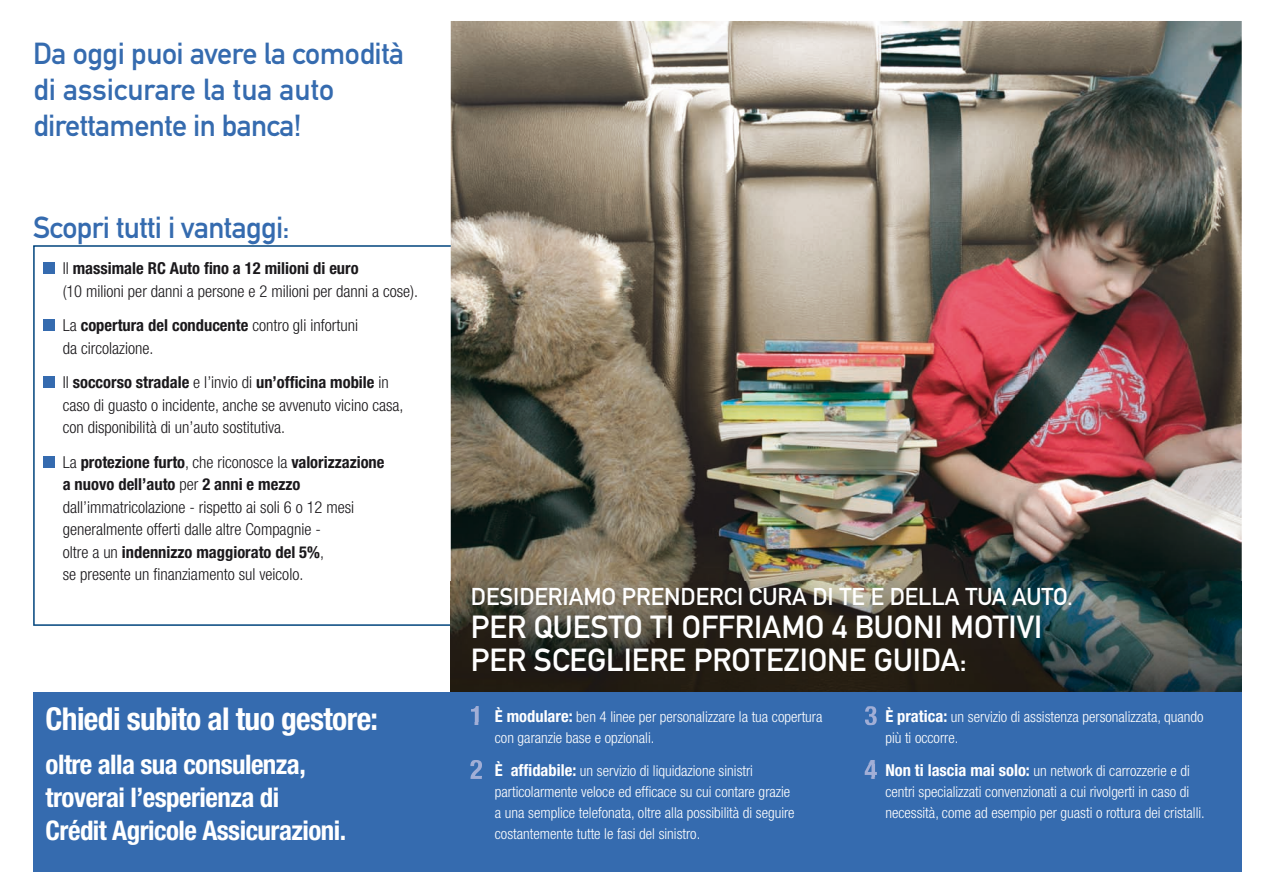
<style>
.page{position:relative;width:1263px;height:893px;background:#fff}
.page>*{position:absolute;margin:0;border:0;box-sizing:border-box;transform-origin:0 0}
.t1{font:31.5px/33px "DIN Mittelschrift";color:#fff}
.t2{font:700 condensed 31.5px "Helvetica Neue";letter-spacing:-.02em;color:#fff}
.t3{font:30px/36px "DIN Mittelschrift";letter-spacing:-.02em;color:#356baf}
.t4{font:700 condensed 27px/33px "Helvetica Neue";letter-spacing:-.02em;color:#fff}
.t5{font:700 condensed 27px/53.8px "Helvetica Neue";color:#a1aed6}
.t6{font:24px "DIN Mittelschrift";color:#fff}
.t7{font:300 condensed 16.5px/22.5px "Helvetica Neue";color:#1b191c}
.t8{font:300 condensed 15px/21px "Helvetica Neue";color:#fff}
.s1{font-weight:700}
.s2{font-weight:700;font-size:16.5px}
</style>
<div class="page">
<svg style="left:33px;top:245px;width:418px;height:381px"></svg>
<div style="left:44px;top:263px;width:11px;height:11px;background:#356baf"></div>
<div style="left:44px;top:320px;width:11px;height:11px;background:#356baf"></div>
<div style="left:44px;top:377px;width:11px;height:11px;background:#356baf"></div>
<div style="left:44px;top:456px;width:11px;height:12px;background:#356baf"></div>
<img style="left:451px;top:21px;width:791px;height:560px">
<img style="left:451px;top:581px;width:791px;height:111px">
<div style="left:33px;top:693px;width:1209px;height:179px;background:#356baf"></div>
<svg style="left:471px;top:707px;width:8px;height:15px"></svg>
<svg style="left:865px;top:707px;width:12px;height:18px"></svg>
<svg style="left:470px;top:762px;width:12px;height:15px"></svg>
<svg style="left:865px;top:764px;width:12px;height:13px"></svg>
<h2 class="t3" style="left:33px;top:36px;width:373px">Da oggi puoi avere la comodità di assicurare la tua auto direttamente in banca!</h2>
<h2 class="t3" style="left:33px;top:209px;width:258px">Scopri tutti i vantaggi:</h2>
<p class="t7" style="left:63px;top:257px;width:357px">Il <span class="s1">massimale RC Auto fino a 12 milioni di euro<br></span>(10 milioni per danni a persone e 2 milioni per danni a cose).</p>
<p class="t7" style="left:63px;top:314px;width:297px">La <span class="s1">copertura del conducente</span> contro gli infortuni da circolazione.</p>
<p class="t7" style="left:63px;top:371px;width:342px">Il <span class="s1">soccorso stradale</span> e l’invio di <span class="s1">un’officina mobile</span> in caso di guasto o incidente, anche se avvenuto vicino casa, con disponibilità di un’auto sostitutiva.</p>
<p class="t7" style="left:63px;top:450px;width:323px">La <span class="s1">protezione furto</span>, che riconosce la <span class="s1">valorizzazione a nuovo dell’auto</span> per <span class="s1">2 anni e mezzo </span>dall’immatricolazione - rispetto ai soli 6 o 12 mesi generalmente offerti dalle altre Compagnie -<br>oltre a un <span class="s1">indennizzo maggiorato del 5%</span>,<br>se presente un finanziamento sul veicolo.</p>
<h1 class="t2" style="left:46px;top:700px;width:334px">Chiedi subito al tuo gestore:</h1>
<h3 class="t4" style="left:46px;top:747px;width:302px">oltre alla sua consulenza, troverai l’esperienza di<br>Crédit Agricole Assicurazioni.</h3>
<h3 class="t6" style="left:471px;top:582px;width:603px">DESIDERIAMO PRENDERCI CURA DI TE E DELLA TUA AUTO.</h3>
<h1 class="t1" style="left:471px;top:610px;width:573px">PER QUESTO TI OFFRIAMO 4 BUONI MOTIVI<br>PER SCEGLIERE PROTEZIONE GUIDA:</h1>
<p class="t8" style="left:495px;top:706px;width:329px"><span class="s2">È modulare:</span> ben 4 linee per personalizzare la tua copertura con garanzie base e opzionali.</p>
<p class="t8" style="left:495px;top:760px;width:301px"><span class="s2">È affidabile:</span> un servizio di liquidazione sinistri particolarmente veloce ed efficace su cui contare grazie a una semplice telefonata, oltre alla possibilità di seguire costantemente tutte le fasi del sinistro.</p>
<h3 class="t5" style="left:470px;top:688px;width:14px">1<br>2</h3>
<p class="t8" style="left:885px;top:706px;width:320px"><span class="s2">È pratica:</span> un servizio di assistenza personalizzata, quando più ti occorre.</p>
<p class="t8" style="left:885px;top:760px;width:321px"><span class="s2">Non ti lascia mai solo:</span> un network di carrozzerie e di centri specializzati convenzionati a cui rivolgerti in caso di necessità, come ad esempio per guasti o rottura dei cristalli.</p>
<h3 class="t5" style="left:864px;top:742px;width:14px">4</h3>
</div>
